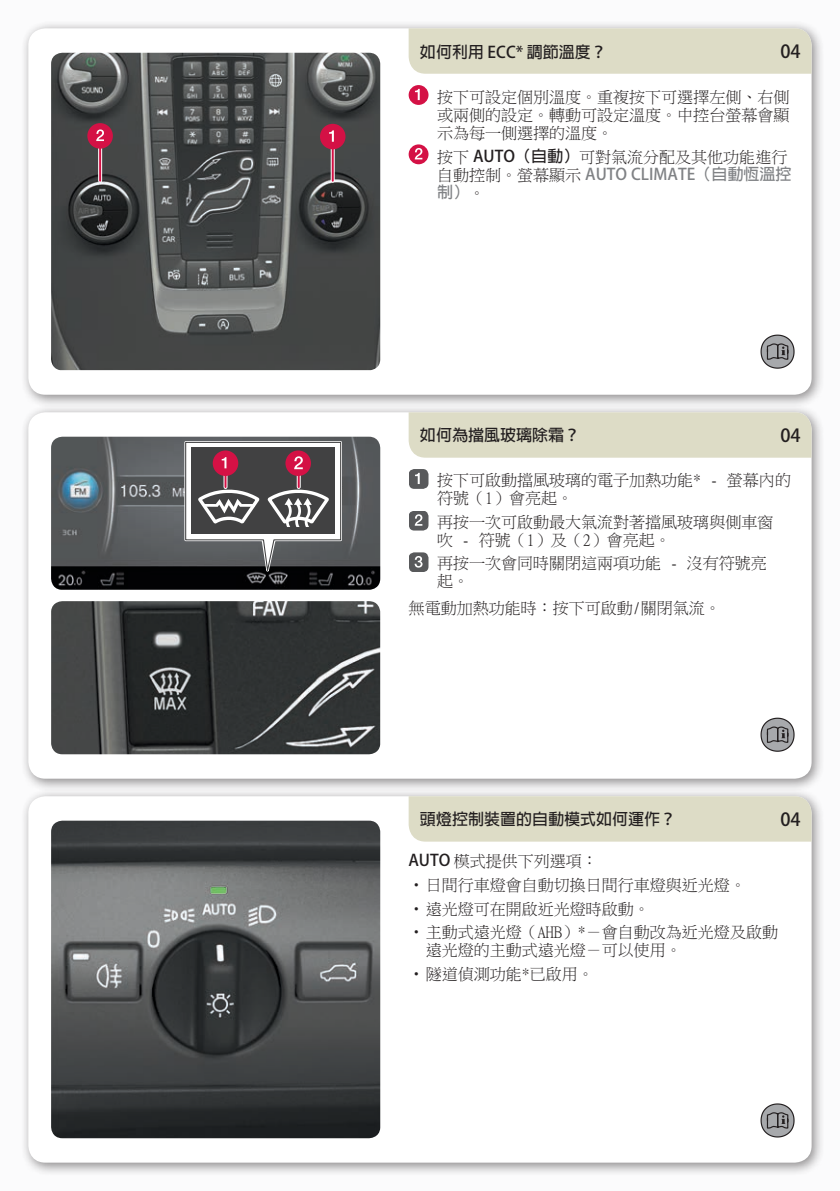
<style>
.page{position:relative;width:840px;height:1191px;background:#fff}
.page>*{position:absolute;margin:0;border:0;box-sizing:border-box;transform-origin:0 0}
.t1{font:700 18px "Adobe Fan Heiti Std";color:#231f20}
.t2{font:16px/18px "Ming Li U";color:#231f20}
.t3{font:700 16px "Adobe Fan Heiti Std";color:#231f20}
.t4{font:700 16px/18px "Adobe Fan Heiti Std";color:#808285}
.s1{font-family:"Adobe Fan Heiti Std";font-weight:700}
.s2{font-family:"Ming Li U";font-weight:400;color:#231f20}
</style>
<div class="page">
<div style="left:0;top:0;width:839px;height:1191px;background:#fbfbfc"></div>
<div style="left:20px;top:20px;width:804px;height:389px;background:#231f20;opacity:.5"></div>
<div style="left:28px;top:28px;width:783px;height:367px;background:#fff;border-radius:17px"></div>
<div style="left:20px;top:404px;width:804px;height:389px;background:#231f20;opacity:.5"></div>
<div style="left:28px;top:412px;width:783px;height:366px;background:#fff;border-radius:17px"></div>
<div style="left:20px;top:788px;width:804px;height:388px;background:#231f20;opacity:.5"></div>
<div style="left:28px;top:796px;width:783px;height:366px;background:#fff;border-radius:17px"></div>
<div style="left:408px;top:28px;width:403px;height:46px;background:#dddcc6"></div>
<img style="left:51px;top:53px;width:329px;height:317px">
<svg style="left:98px;top:149px;width:4px;height:32px"></svg>
<hr style="left:99px;top:137px;width:2px;height:44px;background:#d41145">
<div style="left:87px;top:123px;width:26px;height:26px;background:#d41145;border-radius:50%"></div>
<svg style="left:96px;top:129px;width:8px;height:12px"></svg>
<svg style="left:330px;top:149px;width:4px;height:32px"></svg>
<hr style="left:331px;top:137px;width:2px;height:44px;background:#d41145">
<div style="left:320px;top:124px;width:25px;height:25px;background:#d41145;border-radius:50%"></div>
<svg style="left:329px;top:130px;width:5px;height:12px"></svg>
<div style="left:408px;top:412px;width:403px;height:46px;background:#dddcc6"></div>
<img style="left:51px;top:601px;width:329px;height:153px">
<img style="left:51px;top:437px;width:329px;height:153px">
<svg style="left:183px;top:440px;width:160px;height:145px"></svg>
<div style="left:408px;top:796px;width:403px;height:45px;background:#dddcc6"></div>
<img style="left:51px;top:820px;width:329px;height:318px">
<img style="left:210px;top:886px;width:16px;height:7px">
<svg style="left:760px;top:334px;width:34px;height:35px"></svg>
<div style="left:408px;top:85px;width:20px;height:20px;background:#d41145;border-radius:50%"></div>
<svg style="left:415px;top:89px;width:4px;height:11px"></svg>
<svg style="left:408px;top:144px;width:20px;height:20px"></svg>
<svg style="left:414px;top:148px;width:8px;height:11px"></svg>
<svg style="left:409px;top:469px;width:19px;height:20px"></svg>
<svg style="left:409px;top:511px;width:19px;height:19px"></svg>
<svg style="left:409px;top:552px;width:19px;height:20px"></svg>
<svg style="left:760px;top:717px;width:34px;height:34px"></svg>
<svg style="left:760px;top:1103px;width:34px;height:34px"></svg>
<p class="t3" style="left:420px;top:42px;width:188px">如何利用 ECC* 調節溫度？</p>
<p class="t2" style="left:437px;top:88px;width:353px;text-align:justify">按下可設定個別溫度。重複按下可選擇左側、右側或兩側的設定。轉動可設定溫度。中控台螢幕會顯示為每一側選擇的溫度。</p>
<p class="t2" style="left:437px;top:148px;width:351px">按下 <span class="s1">AUTO（自動）</span>可對氣流分配及其他功能進行</p>
<p class="t4" style="left:437px;top:165px;width:355px"><span class="s2">自動控制。螢幕顯示</span> AUTO CLIMATE（自動恆溫控制）<span class="s2">。</span></p>
<p class="t1" style="left:780px;top:41px;width:22px">04</p>
<p class="t3" style="left:420px;top:426px;width:161px">如何為擋風玻璃除霜？</p>
<p class="t1" style="left:780px;top:425px;width:22px">04</p>
<p class="t2" style="left:437px;top:471px;width:355px">按下可啟動擋風玻璃的電子加熱功能* - 螢幕內的符號（1）會亮起。</p>
<p class="t2" style="left:437px;top:513px;width:337px">再按一次可啟動最大氣流對著擋風玻璃與側車窗吹 - 符號（1）及（2）會亮起。</p>
<p class="t2" style="left:437px;top:554px;width:331px">再按一次會同時關閉這兩項功能 - 沒有符號亮起。</p>
<p class="t2" style="left:408px;top:599px;width:313px">無電動加熱功能時：按下可啟動/關閉氣流。</p>
<p class="t3" style="left:420px;top:810px;width:257px">頭燈控制裝置的自動模式如何運作？</p>
<p class="t1" style="left:780px;top:808px;width:22px">04</p>
<p class="t2" style="left:408px;top:852px;width:190px"><span class="s1">AUTO</span> 模式提供下列選項：</p>
<p class="t2" style="left:408px;top:876px;width:339px">•日間行車燈會自動切換日間行車燈與近光燈。</p>
<p class="t2" style="left:408px;top:900px;width:243px">•遠光燈可在開啟近光燈時啟動。</p>
<p class="t2" style="left:425px;top:923px;width:354px;text-indent:-17px">•主動式遠光燈（AHB）*－會自動改為近光燈及啟動遠光燈的主動式遠光燈－可以使用。</p>
<p class="t2" style="left:408px;top:965px;width:187px">•隧道偵測功能*已啟用。</p>
</div>
